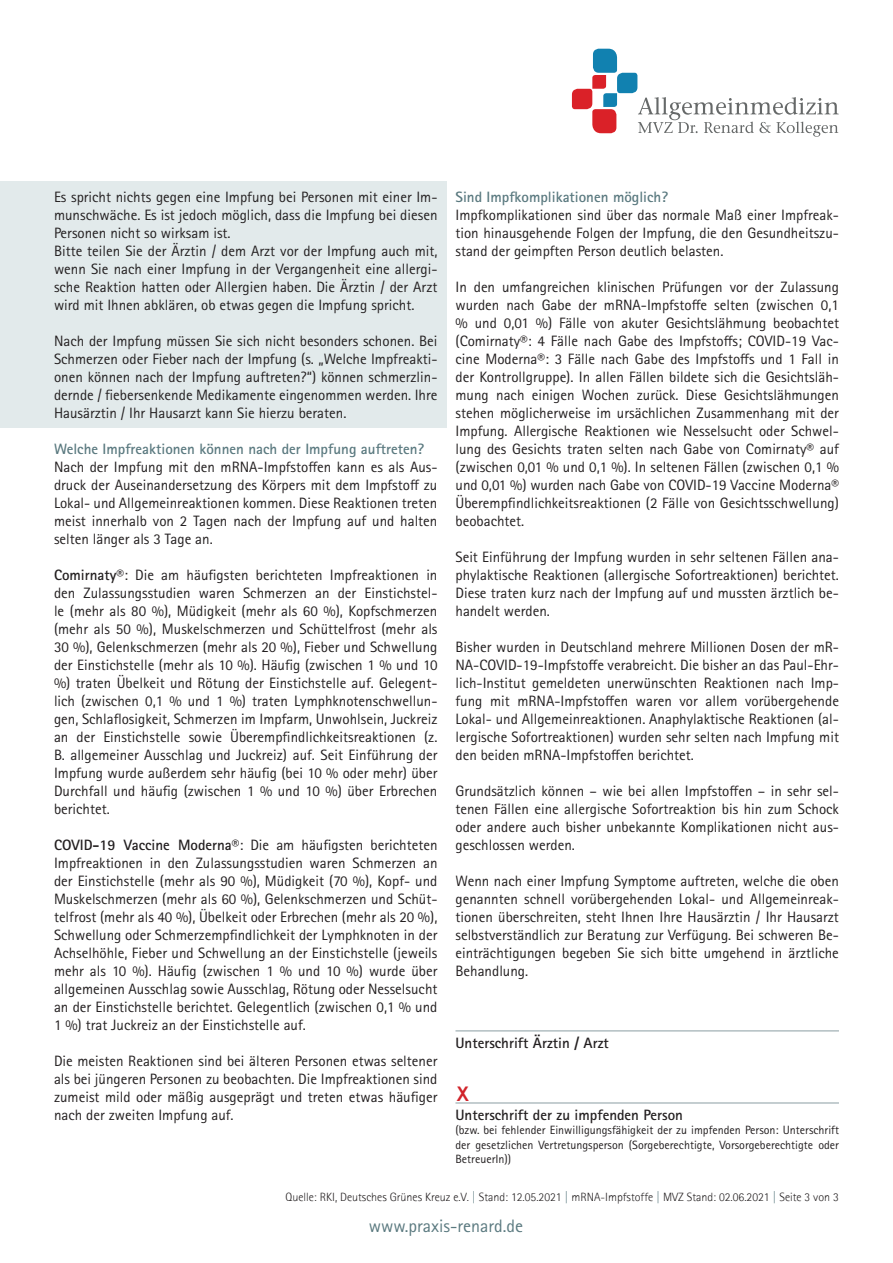
<style>
.page{position:relative;width:893px;height:1263px;background:#fff}
.page>*{position:absolute;margin:0;border:0;box-sizing:border-box;transform-origin:0 0}
.t1{font:800 21px "Rotis Sans Serif Pro";color:#d1232a}
.t2{font:18px "Rotis Sans Serif Pro";color:#5a797f}
.t3{font:15px/18px "Rotis Sans Serif Pro";color:#231f20;text-align:justify}
.t4{font:700 15px "Rotis Sans Serif Pro";color:#5a797f}
.t5{font:700 15px "Rotis Sans Serif Pro";color:#231f20}
.t6{font:12px/14.4px "Rotis Sans Serif Pro";color:#231f20;text-align:justify}
.t7{font:300 12px "AT Rotis Sans Serif";color:#231f20}
.s1{font-weight:700}
.s2{color:#5a797f}
</style>
<div class="page">
<svg style="left:572px;top:49px;width:267px;height:88px"></svg>
<div style="left:0;top:181px;width:446px;height:246px;background:#e2eaeb"></div>
<hr style="left:455px;top:1102px;width:384px;height:1px;background:#90a2a7">
<hr style="left:455px;top:1030px;width:384px;height:1px;background:#90a2a7">
<p class="t3" style="left:54px;top:188px;width:385px">Es spricht nichts gegen eine Impfung bei Personen mit einer Im&shy;munschwäche. Es ist jedoch möglich, dass die Impfung bei diesen Personen nicht so wirksam ist.</p>
<p class="t3" style="left:54px;top:242px;width:385px">Bitte teilen Sie der Ärztin / dem Arzt vor der Impfung auch mit, wenn Sie nach einer Impfung in der Vergangenheit eine allergi&shy;sche Reaktion hatten oder Allergien haben. Die Ärztin / der Arzt wird mit Ihnen abklären, ob etwas gegen die Impfung spricht.</p>
<p class="t3" style="left:54px;top:332px;width:385px">Nach der Impfung müssen Sie sich nicht besonders schonen. Bei Schmerzen oder Fieber nach der Impfung (s. „Welche Impfreakti&shy;onen können nach der Impfung auftreten?“) können schmerzlin&shy;dernde / fiebersenkende Medikamente eingenommen werden. Ihre Hausärztin / Ihr Hausarzt kann Sie hierzu beraten.</p>
<p class="t4" style="left:54px;top:439px;width:372px">Welche Impfreaktionen können nach der Impfung auftreten?</p>
<p class="t3" style="left:54px;top:458px;width:385px">Nach der Impfung mit den mRNA-Impfstoffen kann es als Aus&shy;druck der Auseinandersetzung des Körpers mit dem Impfstoff zu Lokal- und Allgemeinreaktionen kommen. Diese Reaktionen treten meist innerhalb von 2 Tagen nach der Impfung auf und halten selten länger als 3 Tage an.</p>
<p class="t3" style="left:54px;top:566px;width:385px"><span class="s1">Comirnaty®</span>: Die am häufigsten berichteten Impfreaktionen in den Zulassungsstudien waren Schmerzen an der Einstichstel&shy;le (mehr als 80 %), Müdigkeit (mehr als 60 %), Kopfschmerzen (mehr als 50 %), Muskelschmerzen und Schüttelfrost (mehr als 30 %), Gelenkschmerzen (mehr als 20 %), Fieber und Schwellung der Einstichstelle (mehr als 10 %). Häufig (zwischen 1 % und 10 %) traten Übelkeit und Rötung der Einstichstelle auf. Gelegent&shy;lich (zwischen 0,1 % und 1 %) traten Lymphknotenschwellun&shy;gen, Schlaflosigkeit, Schmerzen im Impfarm, Unwohlsein, Juckreiz an der Einstichstelle sowie Überempfindlichkeitsreaktionen (z.<br>B. allgemeiner Ausschlag und Juckreiz) auf. Seit Einführung der Impfung wurde außerdem sehr häufig (bei 10 % oder mehr) über Durchfall und häufig (zwischen 1 % und 10 %) über Erbrechen berichtet.</p>
<p class="t3" style="left:54px;top:836px;width:385px"><span class="s1">COVID-19 Vaccine Moderna®</span>: Die am häufigsten berichteten Impfreaktionen in den Zulassungsstudien waren Schmerzen an der Einstichstelle (mehr als 90 %), Müdigkeit (70 %), Kopf- und Muskelschmerzen (mehr als 60 %), Gelenkschmerzen und Schüt&shy;telfrost (mehr als 40 %), Übelkeit oder Erbrechen (mehr als 20 %), Schwellung oder Schmerzempfindlichkeit der Lymphknoten in der Achselhöhle, Fieber und Schwellung an der Einstichstelle (jeweils mehr als 10 %). Häufig (zwischen 1 % und 10 %) wurde über allgemeinen Ausschlag sowie Ausschlag, Rötung oder Nesselsucht an der Einstichstelle berichtet. Gelegentlich (zwischen 0,1 % und 1 %) trat Juckreiz an der Einstichstelle auf.</p>
<p class="t3" style="left:54px;top:1052px;width:385px">Die meisten Reaktionen sind bei älteren Personen etwas seltener als bei jüngeren Personen zu beobachten. Die Impfreaktionen sind zumeist mild oder mäßig ausgeprägt und treten etwas häufiger nach der zweiten Impfung auf.</p>
<p class="t4" style="left:455px;top:187px;width:214px">Sind Impfkomplikationen möglich?</p>
<p class="t3" style="left:455px;top:206px;width:385px">Impfkomplikationen sind über das normale Maß einer Impfreak&shy;tion hinausgehende Folgen der Impfung, die den Gesundheitszu&shy;stand der geimpften Person deutlich belasten.</p>
<p class="t3" style="left:455px;top:278px;width:385px">In den umfangreichen klinischen Prüfungen vor der Zulassung wurden nach Gabe der mRNA-Impfstoffe selten (zwischen 0,1 % und 0,01 %) Fälle von akuter Gesichtslähmung beobachtet (Comirnaty®: 4 Fälle nach Gabe des Impfstoffs; COVID-19 Vac&shy;cine Moderna®: 3 Fälle nach Gabe des Impfstoffs und 1 Fall in der Kontrollgruppe). In allen Fällen bildete sich die Gesichtsläh&shy;mung nach einigen Wochen zurück. Diese Gesichtslähmungen stehen möglicherweise im ursächlichen Zusammenhang mit der Impfung. Allergische Reaktionen wie Nesselsucht oder Schwel&shy;lung des Gesichts traten selten nach Gabe von Comirnaty® auf (zwischen 0,01 % und 0,1 %). In seltenen Fällen (zwischen 0,1 % und 0,01 %) wurden nach Gabe von COVID-19 Vaccine Moderna® Überempfindlichkeitsreaktionen (2 Fälle von Gesichtsschwellung) beobachtet.</p>
<p class="t3" style="left:455px;top:548px;width:385px">Seit Einführung der Impfung wurden in sehr seltenen Fällen ana&shy;phylaktische Reaktionen (allergische Sofortreaktionen) berichtet.<br>Diese traten kurz nach der Impfung auf und mussten ärztlich be&shy;handelt werden.</p>
<p class="t3" style="left:455px;top:638px;width:385px">Bisher wurden in Deutschland mehrere Millionen Dosen der mR-NA-COVID-19-Impfstoffe verabreicht. Die bisher an das Paul-Ehr&shy;lich-Institut gemeldeten unerwünschten Reaktionen nach Imp&shy;fung mit mRNA-Impfstoffen waren vor allem vorübergehende Lokal- und Allgemeinreaktionen. Anaphylaktische Reaktionen (al&shy;lergische Sofortreaktionen) wurden sehr selten nach Impfung mit den beiden mRNA-Impfstoffen berichtet.</p>
<p class="t3" style="left:455px;top:782px;width:385px">Grundsätzlich können – wie bei allen Impfstoffen – in sehr sel&shy;tenen Fällen eine allergische Sofortreaktion bis hin zum Schock oder andere auch bisher unbekannte Komplikationen nicht aus&shy;geschlossen werden.</p>
<p class="t3" style="left:455px;top:872px;width:385px">Wenn nach einer Impfung Symptome auftreten, welche die oben genannten schnell vorübergehenden Lokal- und Allgemeinreak&shy;tionen überschreiten, steht Ihnen Ihre Hausärztin / Ihr Hausarzt selbstverständlich zur Beratung zur Verfügung. Bei schweren Be&shy;einträchtigungen begeben Sie sich bitte umgehend in ärztliche Behandlung.</p>
<p class="t5" style="left:455px;top:1033px;width:155px">Unterschrift Ärztin / Arzt</p>
<p class="t1" style="left:457px;top:1080px;width:14px">X</p>
<p class="t5" style="left:455px;top:1105px;width:229px">Unterschrift der zu impfenden Person</p>
<p class="t6" style="left:455px;top:1123px;width:385px">(bzw. bei fehlender Einwilligungsfähigkeit der zu impfenden Person: Unterschrift der gesetzlichen Vertretungsperson (Sorgeberechtigte, Vorsorgeberechtigte oder BetreuerIn))</p>
<p class="t7" style="left:285px;top:1190px;width:555px">Quelle: RKI, Deutsches Grünes Kreuz e.V. <span class="s2">|</span> Stand: 12.05.2021 <span class="s2">|</span> mRNA-Impfstoffe <span class="s2">|</span> MVZ Stand: 02.06.2021 <span class="s2">|</span> Seite 3 von 3</p>
<p class="t2" style="left:369px;top:1215px;width:156px">www.praxis-renard.de</p>
</div>
